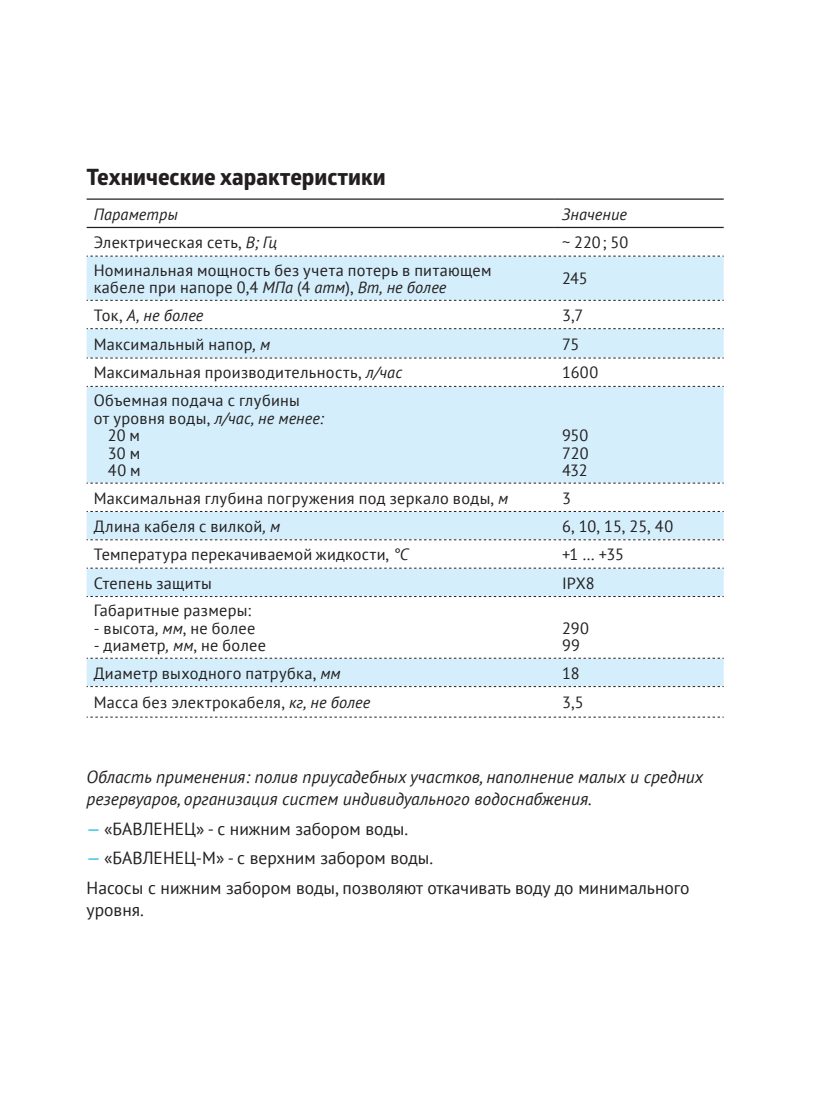
<style>
.page{position:relative;width:815px;height:1120px;background:#fff}
.page>*{position:absolute;margin:0;border:0;box-sizing:border-box;transform-origin:0 0}
.t1{font:700 22.5px "Globerx";color:#231f20}
.t2{font:17.5px/29.5px "PT Sans";color:#231f20}
.t3{font:italic 17.5px/22.5px "PT Sans";color:#231f20}
.t4{font:16.25px/17.5px "PT Sans";letter-spacing:.02em;color:#231f20}
.t5{font:italic 16.25px "PT Sans";letter-spacing:.01em;color:#231f20}
.s1{font-style:italic}
.s2{font-style:normal}
.s3{color:#00b6de}
</style>
<div class="page">
<svg style="left:87px;top:257px;width:637px;height:429px;fill:#d4effb"></svg>
<hr style="left:87px;top:227px;width:468px;height:1px;background:#231f20">
<svg style="left:87px;top:256px;width:637px;height:1px"></svg>
<hr style="left:87px;top:198px;width:468px;height:2px;background:#231f20">
<svg style="left:87px;top:300px;width:637px;height:1px"></svg>
<svg style="left:87px;top:328px;width:637px;height:1px"></svg>
<svg style="left:87px;top:358px;width:637px;height:1px"></svg>
<svg style="left:87px;top:386px;width:637px;height:1px"></svg>
<svg style="left:87px;top:483px;width:637px;height:1px"></svg>
<svg style="left:87px;top:511px;width:637px;height:1px"></svg>
<svg style="left:87px;top:539px;width:637px;height:1px"></svg>
<svg style="left:87px;top:568px;width:637px;height:1px"></svg>
<svg style="left:87px;top:658px;width:637px;height:1px"></svg>
<svg style="left:87px;top:686px;width:637px;height:1px"></svg>
<svg style="left:87px;top:717px;width:637px;height:1px"></svg>
<svg style="left:87px;top:596px;width:637px;height:1px"></svg>
<hr style="left:555px;top:198px;width:169px;height:2px;background:#231f20">
<hr style="left:555px;top:227px;width:169px;height:1px;background:#231f20">
<h1 class="t1" style="left:87px;top:161px;width:301px">Технические характеристики</h1>
<p class="t5" style="left:94px;top:203px;width:86px">Параметры</p>
<p class="t5" style="left:562px;top:203px;width:67px">Значение</p>
<p class="t4" style="left:94px;top:233px;width:185px">Электрическая сеть, <span class="s1">В; Гц</span></p>
<p class="t4" style="left:562px;top:233px;width:68px">~ 220; 50</p>
<p class="t4" style="left:94px;top:261px;width:399px">Номинальная мощность без учета потерь в питающем кабеле при напоре 0,4 <span class="s1">МПа</span> (4 <span class="s1">атм</span>), <span class="s1">Вт, не более</span></p>
<p class="t4" style="left:562px;top:270px;width:27px">245</p>
<p class="t5" style="left:94px;top:305px;width:111px"><span class="s2">Ток,</span> А, не более</p>
<p class="t4" style="left:562px;top:306px;width:23px">3,7</p>
<p class="t4" style="left:94px;top:335px;width:178px">Максимальный напор<span class="s1">, м</span></p>
<p class="t4" style="left:562px;top:335px;width:19px">75</p>
<p class="t4" style="left:94px;top:364px;width:310px">Максимальная производительность, <span class="s1">л/час</span></p>
<p class="t4" style="left:562px;top:364px;width:38px">1600</p>
<p class="t4" style="left:94px;top:391px;width:208px">Объемная подача с глубины</p>
<p class="t5" style="left:94px;top:407px;width:232px"><span class="s2">от уровня воды,</span> л/час, не менее:</p>
<p class="t4" style="left:108px;top:426px;width:34px">20 м</p>
<p class="t4" style="left:108px;top:444px;width:34px">30 м</p>
<p class="t4" style="left:108px;top:461px;width:34px">40 м</p>
<p class="t4" style="left:562px;top:426px;width:28px;text-align:justify">950<br>720<br>432</p>
<p class="t4" style="left:94px;top:489px;width:416px">Максимальная глубина погружения под зеркало воды, <span class="s1">м</span></p>
<p class="t4" style="left:562px;top:489px;width:10px">3</p>
<p class="t4" style="left:94px;top:517px;width:188px">Длина кабеля с вилкой<span class="s1">, м</span></p>
<p class="t4" style="left:562px;top:517px;width:113px">6, 10, 15, 25, 40</p>
<p class="t4" style="left:94px;top:545px;width:316px">Температура перекачиваемой жидкости, <span class="s1">°С</span></p>
<p class="t4" style="left:562px;top:545px;width:63px">+1 … +35</p>
<p class="t4" style="left:94px;top:574px;width:120px">Степень защиты</p>
<p class="t4" style="left:562px;top:574px;width:34px">IPX8</p>
<p class="t4" style="left:94px;top:601px;width:159px">Габаритные размеры:</p>
<p class="t4" style="left:94px;top:619px;width:163px">- высота<span class="s1">, мм</span>, не более</p>
<p class="t4" style="left:94px;top:636px;width:174px">- диаметр<span class="s1">, мм</span>, не более</p>
<p class="t4" style="left:562px;top:619px;width:28px">290<br>99</p>
<p class="t4" style="left:94px;top:664px;width:248px">Диаметр выходного патрубка, <span class="s1">мм</span></p>
<p class="t4" style="left:562px;top:664px;width:19px">18</p>
<p class="t4" style="left:94px;top:693px;width:278px">Масса без электрокабеля, <span class="s1">кг, не более</span></p>
<p class="t4" style="left:562px;top:693px;width:23px">3,5</p>
<p class="t3" style="left:87px;top:765px;width:618px">Область применения: полив приусадебных участков, наполнение малых и средних резервуаров, организация систем индивидуального водоснабжения.</p>
<p class="t2" style="left:87px;top:813px;width:323px"><span class="s3">—</span> «БАВЛЕНЕЦ» - с нижним забором воды.</p>
<p class="t2" style="left:87px;top:843px;width:604px"><span class="s3">—</span> «БАВЛЕНЕЦ-М» - с верхним забором воды.<br>Насосы с нижним забором воды, позволяют откачивать воду до минимального</p>
<p class="t2" style="left:87px;top:895px;width:59px">уровня.</p>
</div>
